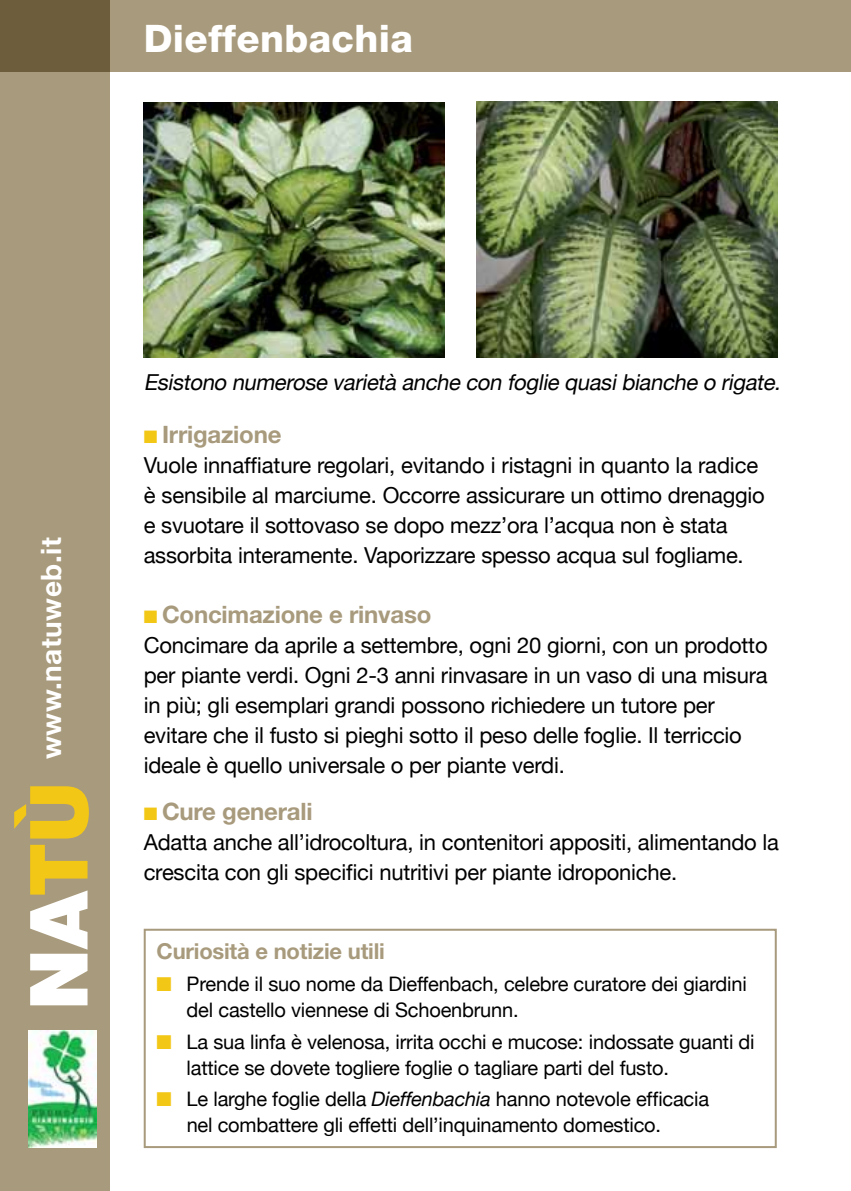
<style>
.page{position:relative;width:851px;height:1191px;background:#fff}
.page>*{position:absolute;margin:0;border:0;box-sizing:border-box;transform-origin:0 0}
.t1{font:800 38px "Helvetica Neue";letter-spacing:.01em;color:#fff}
.t2{font:700 28px "Helvetica Neue";letter-spacing:.02em;color:#fff}
.t3{font:700 24px "Helvetica Neue LT Std";letter-spacing:-.01em;color:#a89a7c}
.t4{font:22px/30px "Helvetica Neue";letter-spacing:-.01em;color:#000}
.t5{font:italic 22px "Helvetica Neue";color:#000}
.t6{font:700 22px "Helvetica Neue LT Std";letter-spacing:-.01em;color:#a89a7c}
.t7{font:20px/26px "Helvetica Neue";letter-spacing:-.01em;color:#000}
.s1{color:#f3c716}
.s2{font-style:italic}
</style>
<div class="page">
<div style="left:144px;top:928px;width:632px;height:220px;border:2px solid #a89a7c"></div>
<div style="left:0;top:0;width:110px;height:1191px;background:#a89a7c"></div>
<svg style="left:14px;top:786px;width:75px;height:219px"></svg>
<img style="left:28px;top:1030px;width:69px;height:117px">
<div style="left:0;top:0;width:850px;height:72px;background:#a89a7c"></div>
<img style="left:144px;top:102px;width:300px;height:255px">
<img style="left:476px;top:102px;width:300px;height:255px">
<h1 class="t1" style="left:144px;top:16px;width:271px">Dieffenbachia</h1>
<p class="t2" style="left:34px;top:759px;width:223px;rotate:-90deg">www.natuweb.it</p>
<p class="t5" style="left:144px;top:369px;width:642px">Esistono numerose varietà anche con foglie quasibianche o rigate.</p>
<p class="t3" style="left:144px;top:419px;width:139px"><span class="s1">■</span> Irrigazione</p>
<p class="t4" style="left:144px;top:450px;width:622px">Vuole innaffiature regolari, evitando i ristagni in quanto la radice è sensibile al marciume. Occorre assicurare un ottimo drenaggio e svuotare il sottovaso se dopo mezz’ora l’acqua non è stata assorbita interamente. Vaporizzare spesso acqua sul fogliame.</p>
<p class="t3" style="left:144px;top:599px;width:289px"><span class="s1">■</span> Concimazione e rinvaso</p>
<p class="t4" style="left:144px;top:630px;width:625px">Concimare da aprile a settembre, ogni 20 giorni, con un prodotto per piante verdi. Ogni 2-3 anni rinvasare in un vaso di una misura in più; gli esemplari grandi possono richiedere un tutore per evitare che il fusto si pieghi sotto il peso delle foglie. Il terriccio ideale è quello universale o per piante verdi.</p>
<p class="t3" style="left:144px;top:796px;width:170px"><span class="s1">■</span> Cure generali</p>
<p class="t4" style="left:144px;top:827px;width:636px">Adatta anche all’idrocoltura, in contenitori appositi, alimentando la crescita con gli specifici nutritivi per piante idroponiche.</p>
<p class="t6" style="left:157px;top:937px;width:230px">Curiosità e notizie utili</p>
<p class="t7" style="left:187px;top:970px;width:561px;text-indent:-30px"><span class="s1">■</span> Prende il suo nome da Dieffenbach, celebre curatore dei giardini del castello viennese di Schoenbrunn.</p>
<p class="t7" style="left:187px;top:1028px;width:569px;text-indent:-30px"><span class="s1">■</span> La sua linfa è velenosa, irrita occhi e mucose: indossate guanti di lattice se dovete togliere foglie o tagliare parti del fusto.</p>
<p class="t7" style="left:187px;top:1085px;width:524px;text-indent:-30px"><span class="s1">■</span> Le larghe foglie della <span class="s2">Dieffenbachia</span> hanno notevole efficacia nel combattere gli effetti dell’inquinamento domestico.</p>
</div>
